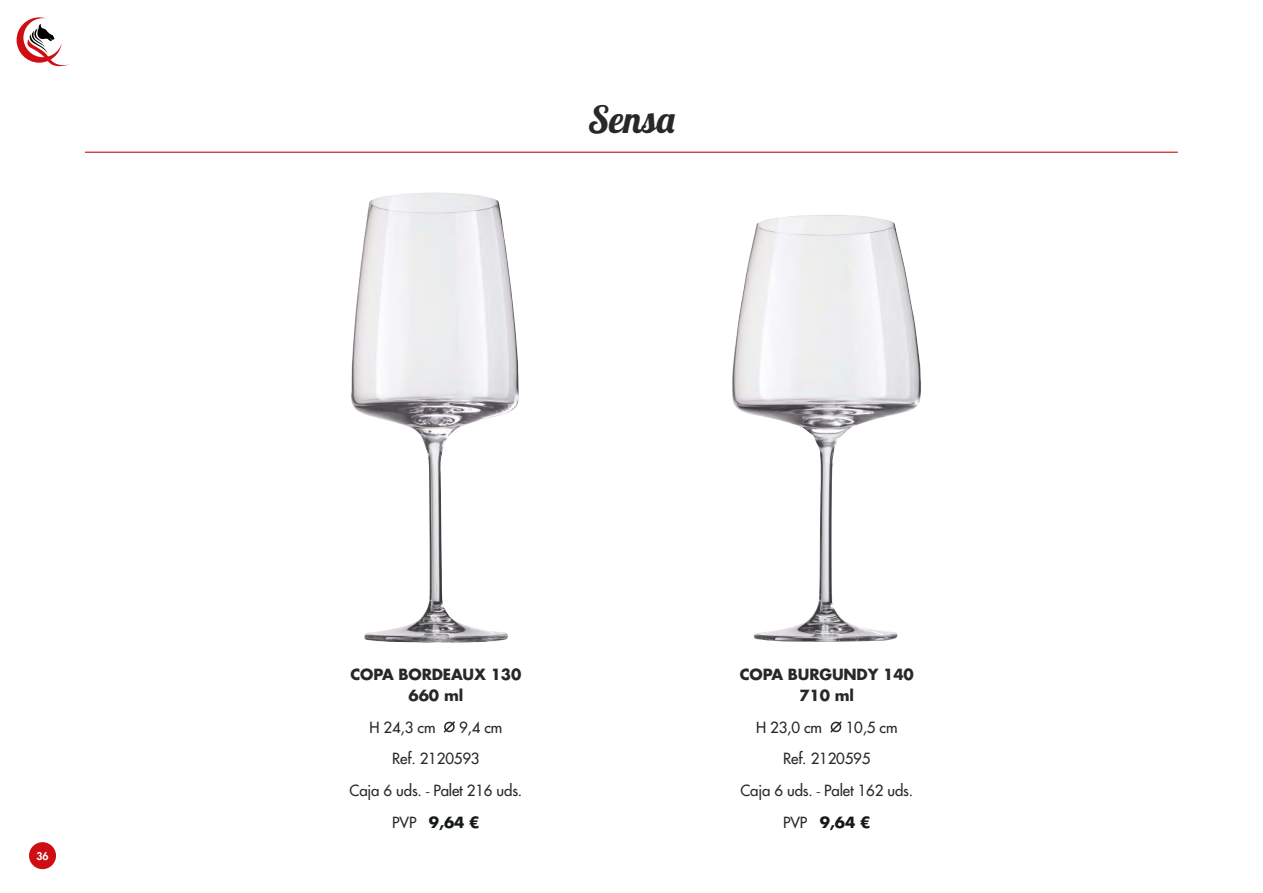
<style>
.page{position:relative;width:1263px;height:893px;background:#fff}
.page>*{position:absolute;margin:0;border:0;box-sizing:border-box;transform-origin:0 0}
.t1{font:37.5px "Lobster";color:#282827}
.t2{font:500 15px "Futura Std";letter-spacing:-.01em;color:#282827}
.t3{font:700 15px/21px "Futura Std";letter-spacing:-.01em;color:#282827;text-align:center}
.t4{font:700 15px "Futura Std";color:#141819}
.t5{font:800 10.5px "Futura Std";color:#fff}
.s1{font-family:"Minion Pro"}
.s2{font-weight:500;color:#282827}
</style>
<div class="page">
<div style="left:29px;top:842px;width:27px;height:27px;background:#ce0e12;border-radius:50%"></div>
<hr style="left:85px;top:152px;width:1093px;height:1px;background:#ce0e12">
<svg style="left:443px;top:721px;width:12px;height:12px"></svg>
<svg style="left:830px;top:721px;width:12px;height:12px"></svg>
<img style="left:351px;top:192px;width:168px;height:451px">
<img style="left:732px;top:215px;width:189px;height:427px">
<svg style="left:17px;top:17px;width:52px;height:50px"></svg>
<p class="t5" style="left:36px;top:849px;width:14px">36</p>
<h1 class="t1" style="left:588px;top:95px;width:89px">Sensa</h1>
<p class="t3" style="left:350px;top:664px;width:172px">COPA BORDEAUX 130<br>660 ml</p>
<p class="t2" style="left:369px;top:718px;width:68px">H 24,3 cm</p>
<p class="t2" style="left:459px;top:718px;width:45px">9,4 cm</p>
<p class="t2" style="left:392px;top:749px;width:89px">Ref. 2120593</p>
<p class="t2" style="left:350px;top:781px;width:174px">Caja 6 uds. <span class="s1">-</span> Palet 216 uds.</p>
<p class="t4" style="left:392px;top:812px;width:89px"><span class="s2">PVP</span> 9,64 €</p>
<p class="t3" style="left:740px;top:664px;width:176px">COPA BURGUNDY 140<br>710 ml</p>
<p class="t2" style="left:756px;top:718px;width:68px">H 23,0 cm</p>
<p class="t2" style="left:846px;top:718px;width:53px">10,5 cm</p>
<p class="t2" style="left:783px;top:749px;width:89px">Ref. 2120595</p>
<p class="t2" style="left:740px;top:781px;width:174px">Caja 6 uds. <span class="s1">-</span> Palet 162 uds.</p>
<p class="t4" style="left:783px;top:812px;width:89px"><span class="s2">PVP</span> 9,64 €</p>
</div>
